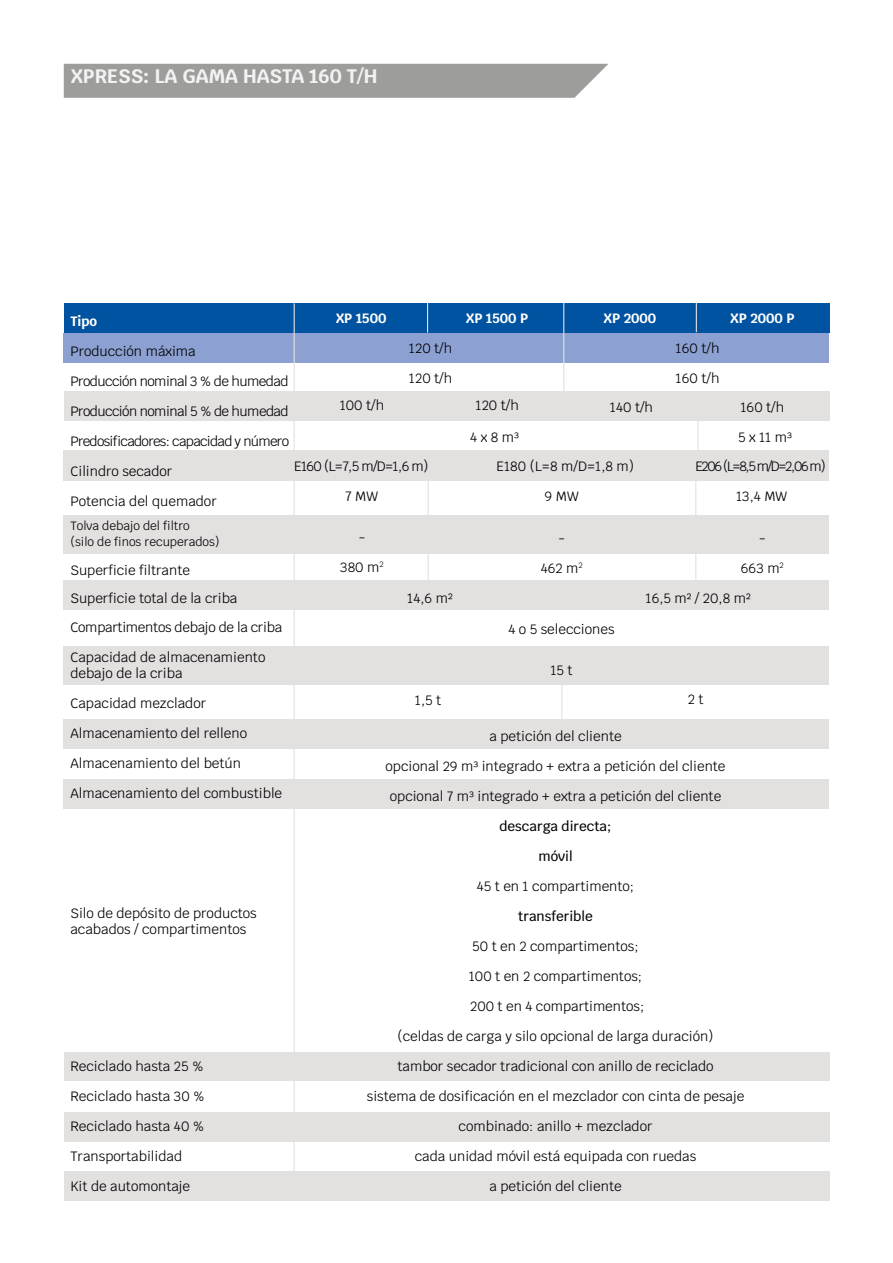
<style>
.page{position:relative;width:893px;height:1263px;background:#fff}
.page>*{position:absolute;margin:0;border:0;box-sizing:border-box;transform-origin:0 0}
.t1{font:700 19.5px "Krub";color:#f2f2f2}
.t2{font:13.5px/28.5px "Krub";color:#000}
.t3{font:13.5px "Krub";letter-spacing:-.04em;color:#000}
.t4{font:13.5px "Krub";letter-spacing:-.05em;color:#000}
.t5{font:500 13.5px "Krub";color:#000}
.t6{font:700 13.5px "Krub";color:#fff}
.t7{font:12px/16.2px "Krub";color:#000}
</style>
<div class="page">
<div style="left:64px;top:1171px;width:766px;height:30px;background:#e3e0e0"></div>
<div style="left:64px;top:1112px;width:766px;height:30px;background:#e3e0e0"></div>
<div style="left:64px;top:1052px;width:765px;height:29px;background:#e3e0e0"></div>
<div style="left:64px;top:333px;width:765px;height:29px;background:#8ca0d2"></div>
<div style="left:64px;top:303px;width:765px;height:30px;background:#0053a1"></div>
<div style="left:64px;top:450px;width:765px;height:31px;background:#e3e0e0"></div>
<div style="left:64px;top:391px;width:765px;height:30px;background:#e3e0e0"></div>
<div style="left:64px;top:516px;width:765px;height:38px;background:#e3e0e0"></div>
<div style="left:64px;top:646px;width:765px;height:38px;background:#e3e0e0"></div>
<div style="left:64px;top:580px;width:765px;height:30px;background:#e3e0e0"></div>
<div style="left:64px;top:719px;width:765px;height:30px;background:#e3e0e0"></div>
<div style="left:64px;top:779px;width:765px;height:30px;background:#e3e0e0"></div>
<hr style="left:427px;top:303px;width:1px;height:30px;background:#e3e0e0">
<hr style="left:563px;top:302px;width:1px;height:118px;background:#e3e0e0">
<hr style="left:294px;top:303px;width:1px;height:891px;background:#e3e0e0">
<hr style="left:428px;top:461px;width:1px;height:119px;background:#e3e0e0">
<hr style="left:696px;top:302px;width:1px;height:30px;background:#e3e0e0">
<hr style="left:561px;top:685px;width:1px;height:41px;background:#e3e0e0">
<hr style="left:695px;top:478px;width:1px;height:102px;background:#e3e0e0">
<hr style="left:697px;top:420px;width:1px;height:30px;background:#e3e0e0">
<div style="left:64px;top:64px;width:544px;height:34px;background:#9d9d9c"></div>
<h1 class="t1" style="left:71px;top:65px;width:308px">XPRESS: LA GAMA HASTA 160 T/H</h1>
<p class="t6" style="left:604px;top:310px;width:54px">XP 2000</p>
<p class="t6" style="left:731px;top:310px;width:66px">XP 2000 P</p>
<p class="t6" style="left:336px;top:311px;width:52px">XP 1500</p>
<p class="t6" style="left:466px;top:311px;width:64px">XP 1500 P</p>
<p class="t6" style="left:70px;top:313px;width:28px">Tipo</p>
<p class="t2" style="left:70px;top:337px;width:127px">Producción máxima</p>
<p class="t3" style="left:70px;top:370px;width:220px">Producción nominal 3 % de humedad</p>
<p class="t3" style="left:70px;top:400px;width:220px">Producción nominal 5 % de humedad</p>
<p class="t4" style="left:70px;top:430px;width:220px">Predosificadores: capacidad y número</p>
<p class="t2" style="left:70px;top:457px;width:103px">Cilindro secador</p>
<p class="t2" style="left:70px;top:487px;width:148px">Potencia del quemador</p>
<p class="t7" style="left:70px;top:518px;width:151px">Tolva debajo del filtro<br>(silo de finos recuperados)</p>
<p class="t2" style="left:70px;top:556px;width:213px">Superficie filtrante<br>Superficie total de la criba<br>Compartimentos debajo de la criba</p>
<p class="t2" style="left:70px;top:649px;width:196px;line-height:16.2px">Capacidad de almacenamiento debajo de la criba</p>
<p class="t2" style="left:70px;top:689px;width:137px">Capacidad mezclador</p>
<p class="t2" style="left:70px;top:719px;width:178px">Almacenamiento del relleno</p>
<p class="t2" style="left:70px;top:749px;width:172px">Almacenamiento del betún</p>
<p class="t2" style="left:70px;top:779px;width:213px">Almacenamiento del combustible</p>
<p class="t2" style="left:676px;top:334px;width:45px">160 t/h</p>
<p class="t2" style="left:676px;top:364px;width:45px">160 t/h</p>
<p class="t2" style="left:409px;top:334px;width:45px">120 t/h</p>
<p class="t2" style="left:409px;top:364px;width:45px">120 t/h</p>
<p class="t2" style="left:340px;top:391px;width:46px">100 t/h</p>
<p class="t2" style="left:475px;top:391px;width:45px">120 t/h</p>
<p class="t2" style="left:610px;top:393px;width:45px">140 t/h</p>
<p class="t2" style="left:740px;top:393px;width:45px">160 t/h</p>
<p class="t2" style="left:738px;top:423px;width:55px">5 x 11 m³</p>
<p class="t2" style="left:470px;top:423px;width:50px">4 x 8 m³</p>
<p class="t2" style="left:695px;top:452px;width:132px">E206 (L=8,5 m/D=2,06 m)</p>
<p class="t2" style="left:736px;top:482px;width:53px">13,4 MW</p>
<p class="t2" style="left:759px;top:524px;width:8px">-</p>
<p class="t2" style="left:741px;top:554px;width:45px">663 m<sup>2</sup></p>
<p class="t2" style="left:497px;top:452px;width:139px">E180 (L=8 m/D=1,8 m)</p>
<p class="t2" style="left:294px;top:452px;width:136px">E160 (L=7,5 m/D=1,6 m)</p>
<p class="t2" style="left:345px;top:482px;width:34px">7 MW</p>
<p class="t2" style="left:544px;top:482px;width:36px">9 MW</p>
<p class="t2" style="left:359px;top:523px;width:8px">-</p>
<p class="t2" style="left:340px;top:553px;width:45px">380 m<sup>2</sup></p>
<p class="t2" style="left:558px;top:524px;width:8px">-</p>
<p class="t2" style="left:541px;top:554px;width:44px">462 m<sup>2</sup></p>
<p class="t2" style="left:645px;top:584px;width:107px">16,5 m² / 20,8 m²</p>
<p class="t2" style="left:407px;top:584px;width:47px">14,6 m²</p>
<p class="t2" style="left:508px;top:615px;width:108px">4 o 5 selecciones</p>
<p class="t2" style="left:550px;top:656px;width:24px">15 t</p>
<p class="t2" style="left:688px;top:684px;width:17px">2 t</p>
<p class="t2" style="left:415px;top:686px;width:28px">1,5 t</p>
<p class="t2" style="left:489px;top:722px;width:134px">a petición del cliente</p>
<p class="t2" style="left:386px;top:752px;width:341px">opcional 29 m³ integrado + extra a petición del cliente</p>
<p class="t2" style="left:390px;top:782px;width:333px">opcional 7 m³ integrado + extra a petición del cliente</p>
<p class="t5" style="left:500px;top:818px;width:113px">descarga directa;</p>
<p class="t5" style="left:538px;top:848px;width:36px">móvil</p>
<p class="t2" style="left:477px;top:872px;width:159px">45 t en 1 compartimento;</p>
<p class="t5" style="left:518px;top:908px;width:76px">transferible</p>
<p class="t2" style="left:472px;top:932px;width:168px">50 t en 2 compartimentos;</p>
<p class="t2" style="left:469px;top:962px;width:175px">100 t en 2 compartimentos;</p>
<p class="t2" style="left:470px;top:992px;width:176px">200 t en 4 compartimentos;</p>
<p class="t2" style="left:398px;top:1022px;width:317px">(celdas de carga y silo opcional de larga duración)</p>
<p class="t2" style="left:397px;top:1052px;width:318px">tambor secador tradicional con anillo de reciclado</p>
<p class="t2" style="left:367px;top:1082px;width:379px">sistema de dosificación en el mezclador con cinta de pesaje</p>
<p class="t2" style="left:459px;top:1112px;width:195px">combinado: anillo + mezclador</p>
<p class="t2" style="left:415px;top:1142px;width:283px">cada unidad móvil está equipada con ruedas</p>
<p class="t2" style="left:489px;top:1172px;width:134px">a petición del cliente</p>
<p class="t2" style="left:70px;top:905px;width:188px;line-height:16.2px">Silo de depósito de productos acabados / compartimentos</p>
<p class="t2" style="left:70px;top:1052px;width:135px">Reciclado hasta 25 %</p>
<p class="t2" style="left:70px;top:1082px;width:136px">Reciclado hasta 30 %</p>
<p class="t2" style="left:70px;top:1112px;width:136px">Reciclado hasta 40 %</p>
<p class="t2" style="left:70px;top:1142px;width:113px">Transportabilidad</p>
<p class="t2" style="left:70px;top:1172px;width:121px">Kit de automontaje</p>
</div>
